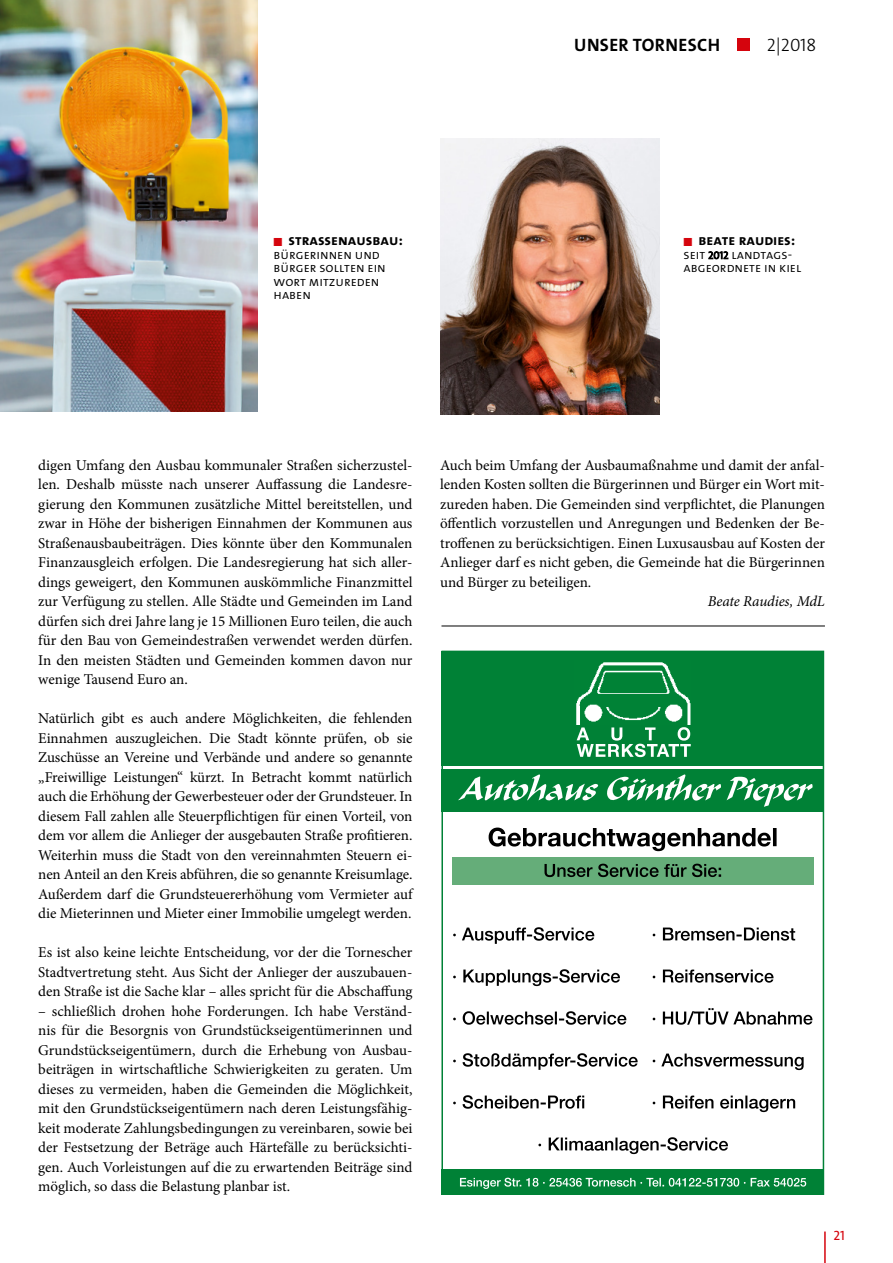
<style>
.page{position:relative;width:893px;height:1263px;background:#fff}
.page>*{position:absolute;margin:0;border:0;box-sizing:border-box;transform-origin:0 0}
.t1{font:700 18px "SPD The Sans";letter-spacing:.02em;color:#000}
.t2{font:300 18px "SPD The Sans";color:#000}
.Fließ_1-spaltig{font:15px/19.5px "Minion Pro";letter-spacing:-.005em;color:#000;text-align:justify}
.t3{font:700 15px "SPD The Sans";color:#000}
.Fließ_1-spaltig-2{font:italic 15px "Minion Pro";letter-spacing:-.005em;color:#000}
.t4{font:300 13.5px/13.5px "SPD The Sans";color:#000}
.t5{font:13.5px "SPD The Sans";color:#d5040d}
.s1{font-size:10.5px}
</style>
<div class="page">
<img style="left:0;top:0;width:258px;height:411px">
<img style="left:440px;top:138px;width:219px;height:276px">
<svg style="left:709px;top:251px;width:19px;height:8px"></svg>
<hr style="left:441px;top:626px;width:384px;height:1px;background:#000">
<div style="left:737px;top:39px;width:13px;height:12px;background:#d5040d"></div>
<hr style="left:824px;top:1231px;width:2px;height:32px;background:#d5040d">
<div style="left:441px;top:651px;width:383px;height:114px;background:#008136"></div>
<div style="left:441px;top:770px;width:383px;height:42px;background:#008136"></div>
<div style="left:452px;top:857px;width:362px;height:27px;background:#65ad79"></div>
<div style="left:441px;top:1169px;width:383px;height:26px;background:#008136"></div>
<svg style="left:458px;top:774px;width:355px;height:33px"></svg>
<img style="left:576px;top:662px;width:114px;height:63px">
<svg style="left:577px;top:727px;width:114px;height:30px"></svg>
<svg style="left:489px;top:827px;width:288px;height:24px"></svg>
<svg style="left:544px;top:864px;width:177px;height:13px"></svg>
<svg style="left:462px;top:927px;width:193px;height:17px"></svg>
<svg style="left:663px;top:927px;width:132px;height:14px"></svg>
<svg style="left:463px;top:969px;width:192px;height:17px"></svg>
<svg style="left:663px;top:969px;width:110px;height:14px"></svg>
<svg style="left:463px;top:1011px;width:192px;height:14px"></svg>
<svg style="left:663px;top:1008px;width:149px;height:17px"></svg>
<svg style="left:463px;top:1053px;width:175px;height:17px"></svg>
<svg style="left:661px;top:1053px;width:143px;height:17px"></svg>
<svg style="left:463px;top:1095px;width:121px;height:14px"></svg>
<svg style="left:663px;top:1095px;width:50px;height:14px"></svg>
<svg style="left:720px;top:1095px;width:75px;height:17px"></svg>
<svg style="left:549px;top:1137px;width:179px;height:17px"></svg>
<svg style="left:460px;top:1178px;width:346px;height:11px"></svg>
<p class="t1" style="left:574px;top:33px;width:147px">UNSER TORNESCH</p>
<p class="t2" style="left:767px;top:33px;width:51px">2|2018</p>
<p class="t3" style="left:288px;top:231px;width:116px">strassenausbau:</p>
<p class="t4" style="left:274px;top:248px;width:114px">bürgerinnen und bürger sollten ein wort mitzureden haben</p>
<p class="t3" style="left:698px;top:231px;width:98px">beate raudies:</p>
<p class="t4" style="left:684px;top:248px;width:119px">seit <span class="s1">2012</span> landtags&shy;abgeordnete in kiel</p>
<p class="Fließ_1-spaltig" style="left:38px;top:455px;width:376px">digen Umfang den Ausbau kommunaler Straßen sicherzustel&shy;len. Deshalb müsste nach unserer Auffassung die Landesre&shy;gierung den Kommunen zusätzliche Mittel bereitstellen, und zwar in Höhe der bisherigen Einnahmen der Kommunen aus Straßenausbaubeiträgen. Dies könnte über den Kommunalen Finanzausgleich erfolgen. Die Landesregierung hat sich aller&shy;dings geweigert, den Kommunen auskömmliche Finanzmittel zur Verfügung zu stellen. Alle Städte und Gemeinden im Land dürfen sich drei Jahre lang je 15 Millionen Euro teilen, die auch für den Bau von Gemeindestraßen verwendet werden dürfen.<br>In den meisten Städten und Gemeinden kommen davon nur wenige Tausend Euro an.</p>
<p class="Fließ_1-spaltig" style="left:38px;top:709px;width:376px">Natürlich gibt es auch andere Möglichkeiten, die fehlenden Einnahmen auszugleichen. Die Stadt könnte prüfen, ob sie Zuschüsse an Vereine und Verbände und andere so genannte „Freiwillige Leistungen“ kürzt. In Betracht kommt natürlich auch die Erhöhung der Gewerbesteuer oder der Grundsteuer. In diesem Fall zahlen alle Steuerpflichtigen für einen Vorteil, von dem vor allem die Anlieger der ausgebauten Straße profitieren.<br>Weiterhin muss die Stadt von den vereinnahmten Steuern ei&shy;nen Anteil an den Kreis abführen, die so genannte Kreisumlage.<br>Außerdem darf die Grundsteuererhöhung vom Vermieter auf die Mieterinnen und Mieter einer Immobilie umgelegt werden.</p>
<p class="Fließ_1-spaltig" style="left:38px;top:943px;width:376px">Es ist also keine leichte Entscheidung, vor der die Tornescher Stadtvertretung steht. Aus Sicht der Anlieger der auszubauen&shy;den Straße ist die Sache klar – alles spricht für die Abschaffung</p>
<p class="Fließ_1-spaltig" style="left:38px;top:1001px;width:376px">– schließlich drohen hohe Forderungen. Ich habe Verständ&shy;nis für die Besorgnis von Grundstückseigentümerinnen und Grundstückseigentümern, durch die Erhebung von Ausbau&shy;beiträgen in wirtschaftliche Schwierigkeiten zu geraten. Um dieses zu vermeiden, haben die Gemeinden die Möglichkeit, mit den Grundstückseigentümern nach deren Leistungsfähig&shy;keit moderate Zahlungsbedingungen zu vereinbaren, sowie bei der Festsetzung der Beträge auch Härtefälle zu berücksichti&shy;gen. Auch Vorleistungen auf die zu erwartenden Beiträge sind möglich, so dass die Belastung planbar ist.</p>
<p class="Fließ_1-spaltig" style="left:440px;top:455px;width:386px">Auch beim Umfang der Ausbaumaßnahme und damit der anfal&shy;lenden Kosten sollten die Bürgerinnen und Bürger ein Wort mit&shy;zureden haben. Die Gemeinden sind verpflichtet, die Planungen öffentlich vorzustellen und Anregungen und Bedenken der Be&shy;troffenen zu berücksichtigen. Einen Luxusausbau auf Kosten der Anlieger darf es nicht geben, die Gemeinde hat die Bürgerinnen und Bürger zu beteiligen.</p>
<p class="Fließ_1-spaltig-2" style="left:708px;top:591px;width:119px">Beate Raudies, MdL</p>
<p class="t5" style="left:833px;top:1227px;width:13px">21</p>
</div>
